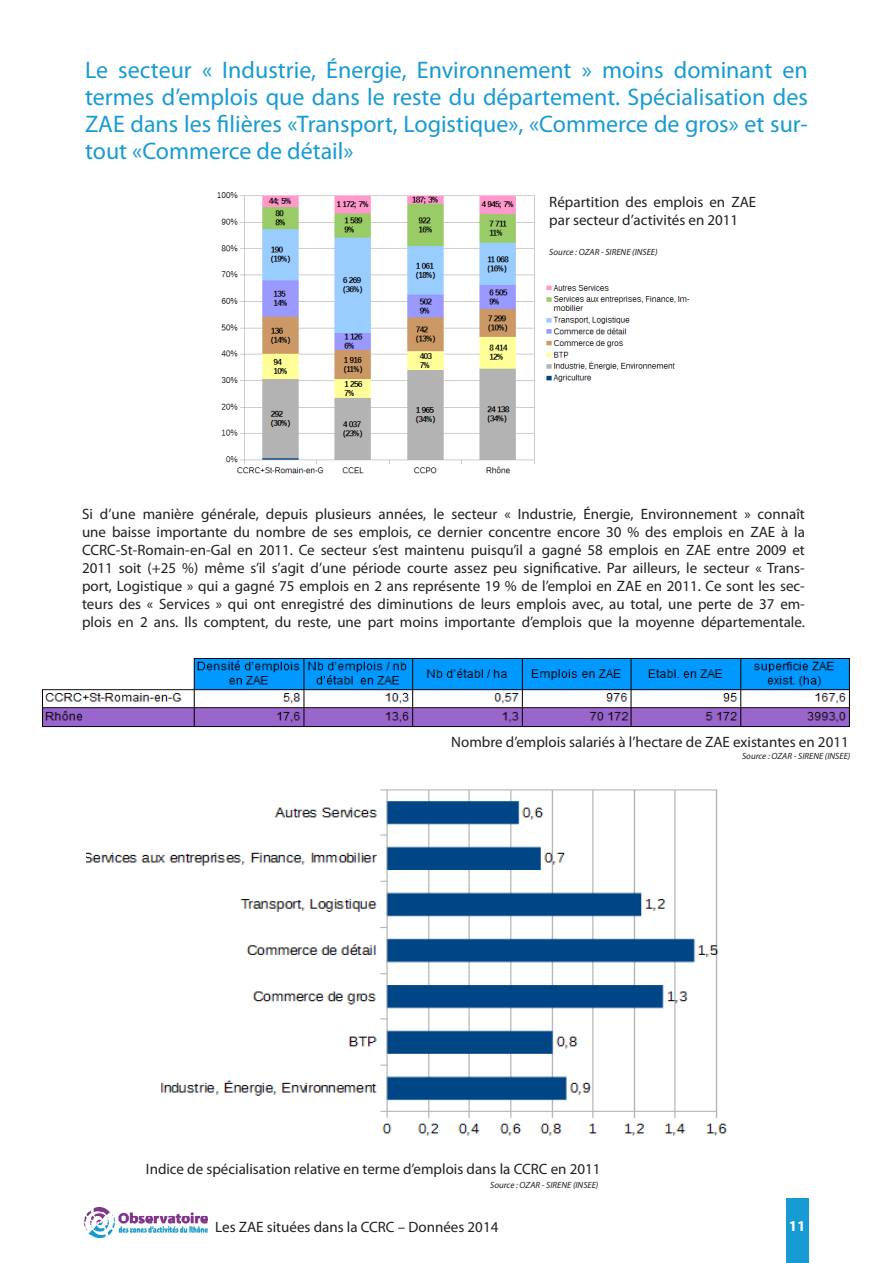
<style>
.page{position:relative;width:893px;height:1263px;background:#fff}
.page>*{position:absolute;margin:0;border:0;box-sizing:border-box;transform-origin:0 0}
.t1{font:24px/27px "Myriad Pro";color:#189bd2;text-align:justify}
.t2{font:15px/18px "Myriad Pro";color:#231f20;text-align:justify}
.t3{font:700 15px "Myriad Pro";color:#fff}
.t4{font:italic 9px "Myriad Pro";color:#231f20}
</style>
<div class="page">
<img style="left:216px;top:192px;width:474px;height:282px">
<img style="left:85px;top:1207px;width:122px;height:30px">
<div style="left:786px;top:1198px;width:22px;height:65px;background:#189bd2"></div>
<img style="left:42px;top:659px;width:808px;height:69px">
<img style="left:87px;top:789px;width:640px;height:347px">
<p class="t1" style="left:85px;top:56px;width:724px">Le secteur « Industrie, Énergie, Environnement » moins dominant en termes d’emplois que dans le reste du département. Spécialisation des ZAE dans les filières «Transport, Logistique», «Commerce de gros» et sur&shy;tout «Commerce de détail»</p>
<p class="t2" style="left:549px;top:193px;width:208px">Répartition des emplois en ZAE par secteur d’activités en 2011</p>
<p class="t4" style="left:549px;top:247px;width:110px">Source : OZAR - SIRENE (INSEE)</p>
<p class="t2" style="left:82px;top:504px;width:724px">Si d’une manière générale, depuis plusieurs années, le secteur « Industrie, Énergie, Environnement » connaît une baisse importante du nombre de ses emplois, ce dernier concentre encore 30 % des emplois en ZAE à la CCRC-St-Romain-en-Gal en 2011. Ce secteur s’est maintenu puisqu’il a gagné 58 emplois en ZAE entre 2009 et 2011 soit (+25 %) même s’il s’agit d’une période courte assez peu significative. Par ailleurs, le secteur « Trans&shy;port, Logistique » qui a gagné 75 emplois en 2 ans représente 19 % de l’emploi en ZAE en 2011. Ce sont les sec&shy;teurs des « Services » qui ont enregistré des diminutions de leurs emplois avec, au total, une perte de 37 em&shy;plois en 2 ans. Ils comptent, du reste, une part moins importante d’emplois que la moyenne départementale.</p>
<p class="t2" style="left:451px;top:733px;width:399px">Nombre d’emplois salariés à l’hectare de ZAE existantes en 2011</p>
<p class="t4" style="left:742px;top:751px;width:110px">Source : OZAR - SIRENE (INSEE)</p>
<p class="t2" style="left:146px;top:1160px;width:456px">Indice de spécialisation relative en terme d’emplois dans la CCRC en 2011</p>
<p class="t4" style="left:490px;top:1180px;width:110px">Source : OZAR - SIRENE (INSEE)</p>
<p class="t2" style="left:215px;top:1218px;width:285px">Les ZAE situées dans la CCRC – Données 2014</p>
<p class="t3" style="left:789px;top:1216px;width:18px">11</p>
</div>
